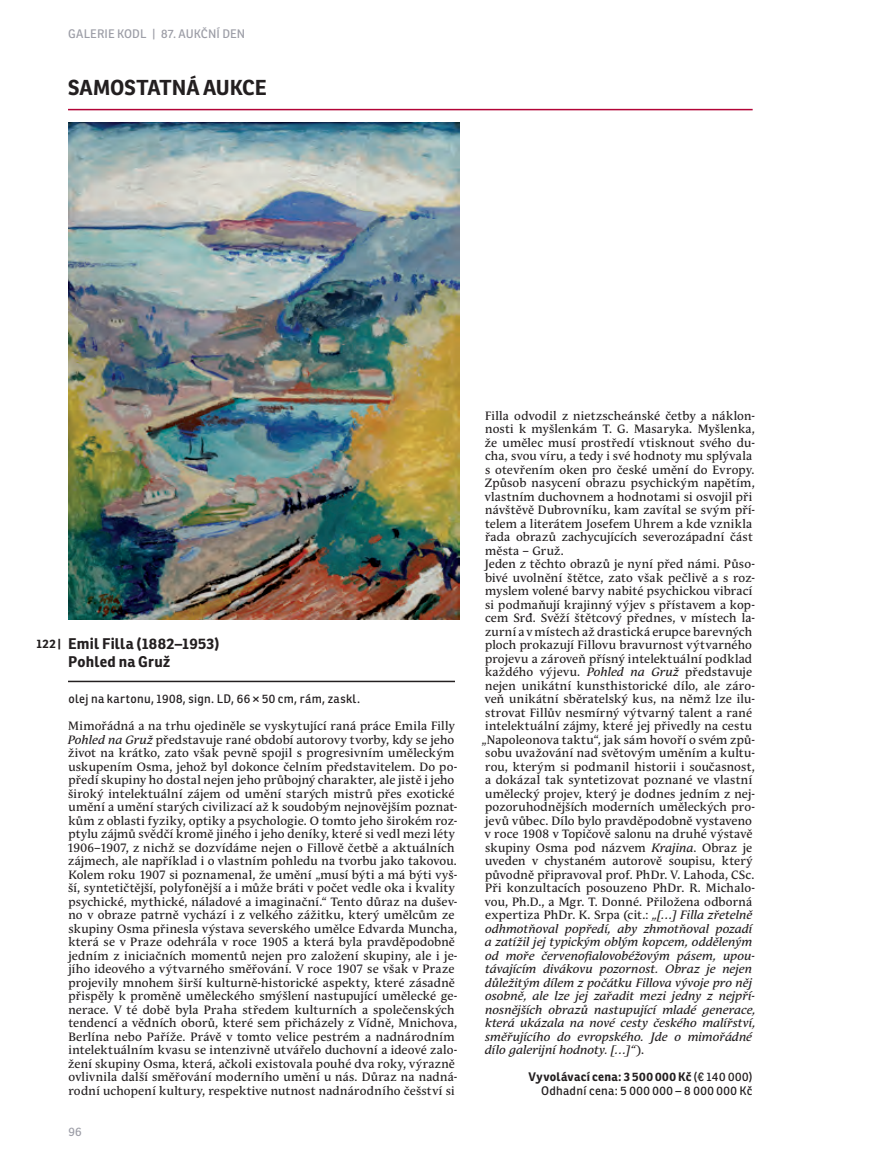
<style>
.page{position:relative;width:893px;height:1170px;background:#fff}
.page>*{position:absolute;margin:0;border:0;box-sizing:border-box;transform-origin:0 0}
.t1{font:700 21px "Ronnia";letter-spacing:-.005em;color:#231f20}
.t2{font:700 15px/18px "Ronnia";letter-spacing:.015em;color:#231f20}
.t3{font:12px/13.5px "Andulka Text Pro";letter-spacing:.015em;color:#231f20}
.t4{font:italic 12px "Andulka Text Pro";letter-spacing:.005em;color:#231f20}
.t5{font:12px/13.5px "Ronnia";letter-spacing:.03em;color:#231f20;text-align:right}
.t6{font:12px "Ronnia";letter-spacing:.01em;color:#9d9ea7}
.t7{font:700 12px "Ronnia";color:#231f20}
.s1{font-style:italic}
.s2{font-style:normal}
.s3{font-weight:700}
</style>
<div class="page">
<hr style="left:68px;top:680px;width:387px;height:2px;background:#231f20">
<hr style="left:68px;top:109px;width:685px;height:1px;background:#b30437">
<img style="left:68px;top:122px;width:391px;height:497px">
<p class="t6" style="left:68px;top:27px;width:178px">GALERIE KODL | 87. AUKČNÍ DEN</p>
<h1 class="t1" style="left:68px;top:74px;width:200px">SAMOSTATNÁ AUKCE</h1>
<p class="t2" style="left:68px;top:634px;width:153px">Emil Filla (1882–1953)<br>Pohled na Gruž</p>
<p class="t5" style="left:68px;top:692px;width:293px">olej na kartonu, 1908, sign. LD, 66 × 50 cm, rám, zaskl.</p>
<p class="t3" style="left:67px;top:719px;width:392px">Mimořádná a na trhu ojediněle se vyskytující raná práce Emila Filly <span class="s1">Pohled na Gruž</span> představuje rané období autorovy tvorby, kdy se jeho život na krátko, zato však pevně spojil s progresivním uměleckým uskupením Osma, jehož byl dokonce čelním představitelem. Do po&shy;předí skupiny ho dostal nejen jeho průbojný charakter, ale jistě i jeho široký intelektuální zájem od umění starých mistrů přes exotické umění a umění starých civilizací až k soudobým nejnovějším poznat&shy;kům z oblasti fyziky, optiky a psychologie. O tomto jeho širokém roz&shy;ptylu zájmů svědčí kromě jiného i jeho deníky, které si vedl mezi léty 1906–1907, z nichž se dozvídáme nejen o Fillově četbě a aktuálních zájmech, ale například i o vlastním pohledu na tvorbu jako takovou.<br>Kolem roku 1907 si poznamenal, že umění „musí býti a má býti vyš&shy;ší, syntetičtější, polyfonější a i může bráti v počet vedle oka i kvality psychické, mythické, náladové a imaginační.“ Tento důraz na dušev&shy;no v obraze patrně vychází i z velkého zážitku, který umělcům ze skupiny Osma přinesla výstava severského umělce Edvarda Muncha, která se v Praze odehrála v roce 1905 a která byla pravděpodobně jedním z iniciačních momentů nejen pro založení skupiny, ale i je&shy;jího ideového a výtvarného směřování. V roce 1907 se však v Praze projevily mnohem širší kulturně-historické aspekty, které zásadně přispěly k proměně uměleckého smýšlení nastupující umělecké ge&shy;nerace. V té době byla Praha středem kulturních a společenských tendencí a vědních oborů, které sem přicházely z Vídně, Mnichova, Berlína nebo Paříže. Právě v tomto velice pestrém a nadnárodním intelektuálním kvasu se intenzivně utvářelo duchovní a ideové zalo&shy;žení skupiny Osma, která, ačkoli existovala pouhé dva roky, výrazně ovlivnila další směřování moderního umění u nás. Důraz na nadná&shy;rodní uchopení kultury, respektive nutnost nadnárodního češství si</p>
<p class="t7" style="left:36px;top:635px;width:26px">122 |</p>
<p class="t6" style="left:68px;top:1124px;width:15px">96</p>
<p class="t3" style="left:485px;top:408px;width:272px">Filla odvodil z nietzscheánské četby a náklon-</p>
<p class="t3" style="left:485px;top:422px;width:271px">nosti k myšlenkám T. G. Masaryka. Myšlenka,</p>
<p class="t3" style="left:485px;top:435px;width:272px">že umělec musí prostředí vtisknout svého du-</p>
<p class="t3" style="left:485px;top:449px;width:269px">cha, svou víru, a tedy i své hodnoty mu splývala</p>
<p class="t3" style="left:485px;top:462px;width:271px">s otevřením oken pro české umění do Evropy.</p>
<p class="t3" style="left:485px;top:476px;width:271px">Způsob nasycení obrazu psychickým napětím,</p>
<p class="t3" style="left:485px;top:489px;width:269px">vlastním duchovnem a hodnotami si osvojil při</p>
<p class="t3" style="left:485px;top:503px;width:271px">návštěvě Dubrovníku, kam zavítal se svým pří-</p>
<p class="t3" style="left:485px;top:516px;width:269px">telem a literátem Josefem Uhrem a kde vznikla</p>
<p class="t3" style="left:485px;top:530px;width:269px">řada obrazů zachycujících severozápadní část</p>
<p class="t3" style="left:485px;top:543px;width:80px">města – Gruž.</p>
<p class="t3" style="left:484px;top:557px;width:272px">Jeden z těchto obrazů je nyní před námi. Půso-</p>
<p class="t3" style="left:485px;top:570px;width:272px">bivé uvolnění štětce, zato však pečlivě a s roz-</p>
<p class="t3" style="left:485px;top:584px;width:269px">myslem volené barvy nabité psychickou vibrací</p>
<p class="t3" style="left:485px;top:597px;width:271px">si podmaňují krajinný výjev s přístavem a kop-</p>
<p class="t3" style="left:485px;top:611px;width:272px">cem Srđ. Svěží štětcový přednes, v místech la-</p>
<p class="t3" style="left:485px;top:624px;width:269px">zurní a v místech až drastická erupce barevných</p>
<p class="t3" style="left:485px;top:638px;width:268px">ploch prokazují Fillovu bravurnost výtvarného</p>
<p class="t3" style="left:485px;top:651px;width:268px">projevu a zároveň přísný intelektuální podklad</p>
<p class="t3" style="left:485px;top:665px;width:269px">každého výjevu. <span class="s1">Pohled na Gruž</span> představuje</p>
<p class="t3" style="left:485px;top:678px;width:271px">nejen unikátní kunsthistorické dílo, ale záro-</p>
<p class="t3" style="left:485px;top:692px;width:272px">veň unikátní sběratelský kus, na němž lze ilu-</p>
<p class="t3" style="left:485px;top:705px;width:268px">strovat Fillův nesmírný výtvarný talent a rané</p>
<p class="t3" style="left:485px;top:719px;width:268px">intelektuální zájmy, které jej přivedly na cestu</p>
<p class="t3" style="left:481px;top:732px;width:275px">„Napoleonova taktu“, jak sám hovoří o svém způ-</p>
<p class="t3" style="left:485px;top:746px;width:271px">sobu uvažování nad světovým uměním a kultu-</p>
<p class="t3" style="left:485px;top:759px;width:271px">rou, kterým si podmanil historii i současnost,</p>
<p class="t3" style="left:485px;top:773px;width:269px">a dokázal tak syntetizovat poznané ve vlastní</p>
<p class="t3" style="left:485px;top:786px;width:271px">umělecký projev, který je dodnes jedním z nej-</p>
<p class="t3" style="left:485px;top:800px;width:271px">pozoruhodnějších moderních uměleckých pro-</p>
<p class="t3" style="left:485px;top:813px;width:268px">jevů vůbec. Dílo bylo pravděpodobně vystaveno</p>
<p class="t3" style="left:485px;top:827px;width:269px">v roce 1908 v Topičově salonu na druhé výstavě</p>
<p class="t3" style="left:485px;top:840px;width:268px">skupiny Osma pod názvem <span class="s1">Krajina</span>. Obraz je</p>
<p class="t3" style="left:485px;top:854px;width:269px">uveden v chystaném autorově soupisu, který</p>
<p class="t3" style="left:485px;top:867px;width:271px">původně připravoval prof. PhDr. V. Lahoda, CSc.</p>
<p class="t3" style="left:485px;top:881px;width:272px">Při konzultacích posouzeno PhDr. R. Michalo-</p>
<p class="t3" style="left:485px;top:894px;width:269px">vou, Ph.D., a Mgr. T. Donné. Přiložena odborná</p>
<p class="t3" style="left:485px;top:908px;width:269px">expertiza PhDr. K. Srpa (cit.: <span class="s1">„[…] Filla zřetelně</span></p>
<p class="t4" style="left:485px;top:921px;width:269px">odhmotňoval popředí, aby zhmotňoval pozadí</p>
<p class="t4" style="left:485px;top:935px;width:269px">a zatížil jej typickým oblým kopcem, odděleným</p>
<p class="t4" style="left:485px;top:948px;width:271px">od moře červenofialovobéžovým pásem, upou-</p>
<p class="t4" style="left:485px;top:962px;width:269px">távajícím divákovu pozornost. Obraz je nejen</p>
<p class="t4" style="left:485px;top:975px;width:269px">důležitým dílem z počátku Fillova vývoje pro něj</p>
<p class="t4" style="left:485px;top:989px;width:271px">osobně, ale lze jej zařadit mezi jedny z nejpří-</p>
<p class="t4" style="left:485px;top:1002px;width:272px">nosnějších obrazů nastupující mladé generace,</p>
<p class="t4" style="left:485px;top:1016px;width:272px">která ukázala na nové cesty českého malířství,</p>
<p class="t4" style="left:485px;top:1029px;width:268px">směřujícího do evropského. Jde o mimořádné</p>
<p class="t4" style="left:485px;top:1043px;width:161px">dílo galerijní hodnoty. […]“ <span class="s2">).</span></p>
<p class="t5" style="left:529px;top:1070px;width:225px"><span class="s3">Vyvolávací cena: 3 500 000 Kč</span> (€ 140 000)<br>Odhadní cena: 5 000 000 – 8 000 000 Kč</p>
</div>
